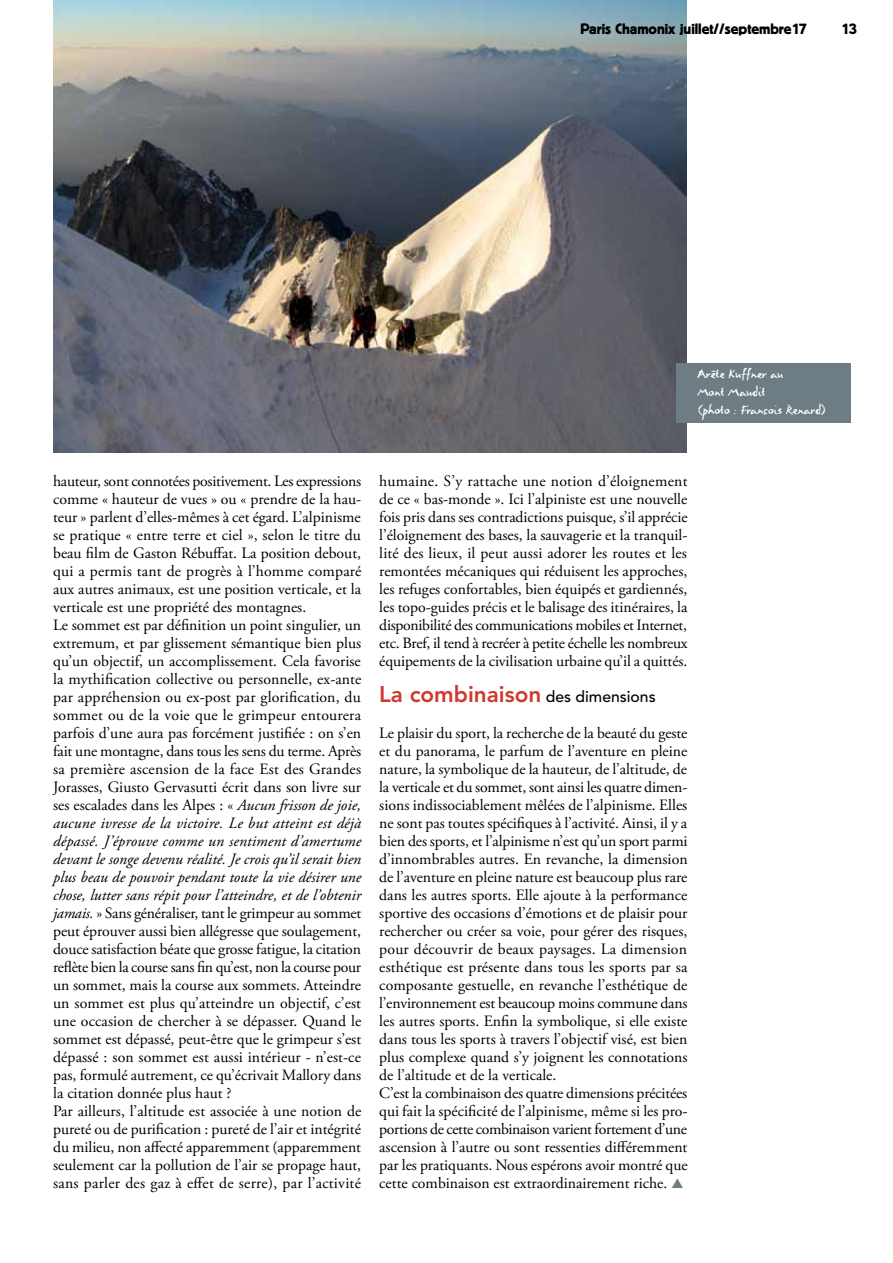
<style>
.page{position:relative;width:893px;height:1263px;background:#fff}
.page>*{position:absolute;margin:0;border:0;box-sizing:border-box;transform-origin:0 0}
.t1{font:800 22.5px "Avenir";color:#cf382e}
.t2{font:16.5px/18px "Lettres Eclatees";letter-spacing:-.005em;color:#fff}
.t3{font:15.75px/18px "Adobe Garamond Pro";color:#000}
.t4{font:15px "Block BE";color:#000}
.s1{font-style:italic}
.s2{font-weight:500;font-size:15.75px;color:#000}
.s3{color:#6e7d83}
</style>
<div class="page">
<img style="left:53px;top:0;width:634px;height:453px">
<div style="left:676px;top:363px;width:174px;height:59px;background:#6e7d83"></div>
<p class="t4" style="left:580px;top:20px;width:228px">Paris Chamonix juillet//septembre17</p>
<p class="t4" style="left:842px;top:20px;width:17px">13</p>
<p class="t2" style="left:697px;top:366px;width:129px">Arête Kuffner au<br>Mont Maudit<br>(photo : François Renard)</p>
<p class="t3" style="left:53px;top:473px;width:310px">hauteur, sont connotées positivement. Les expressions comme « hauteur de vues » ou « prendre de la hau&shy;teur » parlent d’elles-mêmes à cet égard. L’alpinisme se pratique « entre terre et ciel », selon le titre du beau film de Gaston Rébuffat. La position debout, qui a permis tant de progrès à l’homme comparé aux autres animaux, est une position verticale, et la verticale est une propriété des montagnes.<br>Le sommet est par définition un point singulier, un extremum, et par glissement sémantique bien plus qu’un objectif, un accomplissement. Cela favorise la mythification collective ou personnelle, ex-ante par appréhension ou ex-post par glorification, du sommet ou de la voie que le grimpeur entourera parfois d’une aura pas forcément justifiée : on s’en fait une montagne, dans tous les sens du terme. Après sa première ascension de la face Est des Grandes Jorasses, Giusto Gervasutti écrit dans son livre sur ses escalades dans les Alpes : « <span class="s1">Aucun frisson de joie, aucune ivresse de la victoire. Le but atteint est déjà dépassé. J’éprouve comme un sentiment d’amertume devant le songe devenu réalité. Je crois qu’il serait bien plus beau de pouvoir pendant toute la vie désirer une chose, lutter sans répit pour l’atteindre, et de l’obtenir jamais.</span> » Sans généraliser, tant le grimpeur au sommet peut éprouver aussi bien allégresse que soulagement, douce satisfaction béate que grosse fatigue, la citation reflète bien la course sans fin qu’est, non la course pour un sommet, mais la course aux sommets. Atteindre un sommet est plus qu’atteindre un objectif, c’est une occasion de chercher à se dépasser. Quand le sommet est dépassé, peut-être que le grimpeur s’est dépassé : son sommet est aussi intérieur - n’est-ce pas, formulé autrement, ce qu’écrivait Mallory dans la citation donnée plus haut ?<br>Par ailleurs, l’altitude est associée à une notion de pureté ou de purification : pureté de l’air et intégrité du milieu, non affecté apparemment (apparemment seulement car la pollution de l’air se propage haut, sans parler des gaz à effet de serre), par l’activité</p>
<p class="t3" style="left:379px;top:473px;width:310px;text-align:justify">humaine. S’y rattache une notion d’éloignement de ce « bas-monde ». Ici l’alpiniste est une nouvelle fois pris dans ses contradictions puisque, s’il apprécie l’éloignement des bases, la sauvagerie et la tranquil&shy;lité des lieux, il peut aussi adorer les routes et les remontées mécaniques qui réduisent les approches, les refuges confortables, bien équipés et gardiennés, les topo-guides précis et le balisage des itinéraires, la disponibilité des communications mobiles et Internet, etc. Bref, il tend à recréer à petite échelle les nombreux équipements de la civilisation urbaine qu’il a quittés.</p>
<h1 class="t1" style="left:379px;top:681px;width:278px">La combinaison <span class="s2">des dimensions</span></h1>
<p class="t3" style="left:379px;top:725px;width:310px">Le plaisir du sport, la recherche de la beauté du geste et du panorama, le parfum de l’aventure en pleine nature, la symbolique de la hauteur, de l’altitude, de la verticale et du sommet, sont ainsi les quatre dimen&shy;sions indissociablement mêlées de l’alpinisme. Elles ne sont pas toutes spécifiques à l’activité. Ainsi, il y a bien des sports, et l’alpinisme n’est qu’un sport parmi d’innombrables autres. En revanche, la dimension de l’aventure en pleine nature est beaucoup plus rare dans les autres sports. Elle ajoute à la performance sportive des occasions d’émotions et de plaisir pour rechercher ou créer sa voie, pour gérer des risques, pour découvrir de beaux paysages. La dimension esthétique est présente dans tous les sports par sa composante gestuelle, en revanche l’esthétique de l’environnement est beaucoup moins commune dans les autres sports. Enfin la symbolique, si elle existe dans tous les sports à travers l’objectif visé, est bien plus complexe quand s’y joignent les connotations de l’altitude et de la verticale.<br>C’est la combinaison des quatre dimensions précitées qui fait la spécificité de l’alpinisme, même si les pro&shy;portions de cette combinaison varient fortement d’une ascension à l’autre ou sont ressenties différemment par les pratiquants. Nous espérons avoir montré que cette combinaison est extraordinairement riche. <span class="s3">▲</span></p>
</div>
